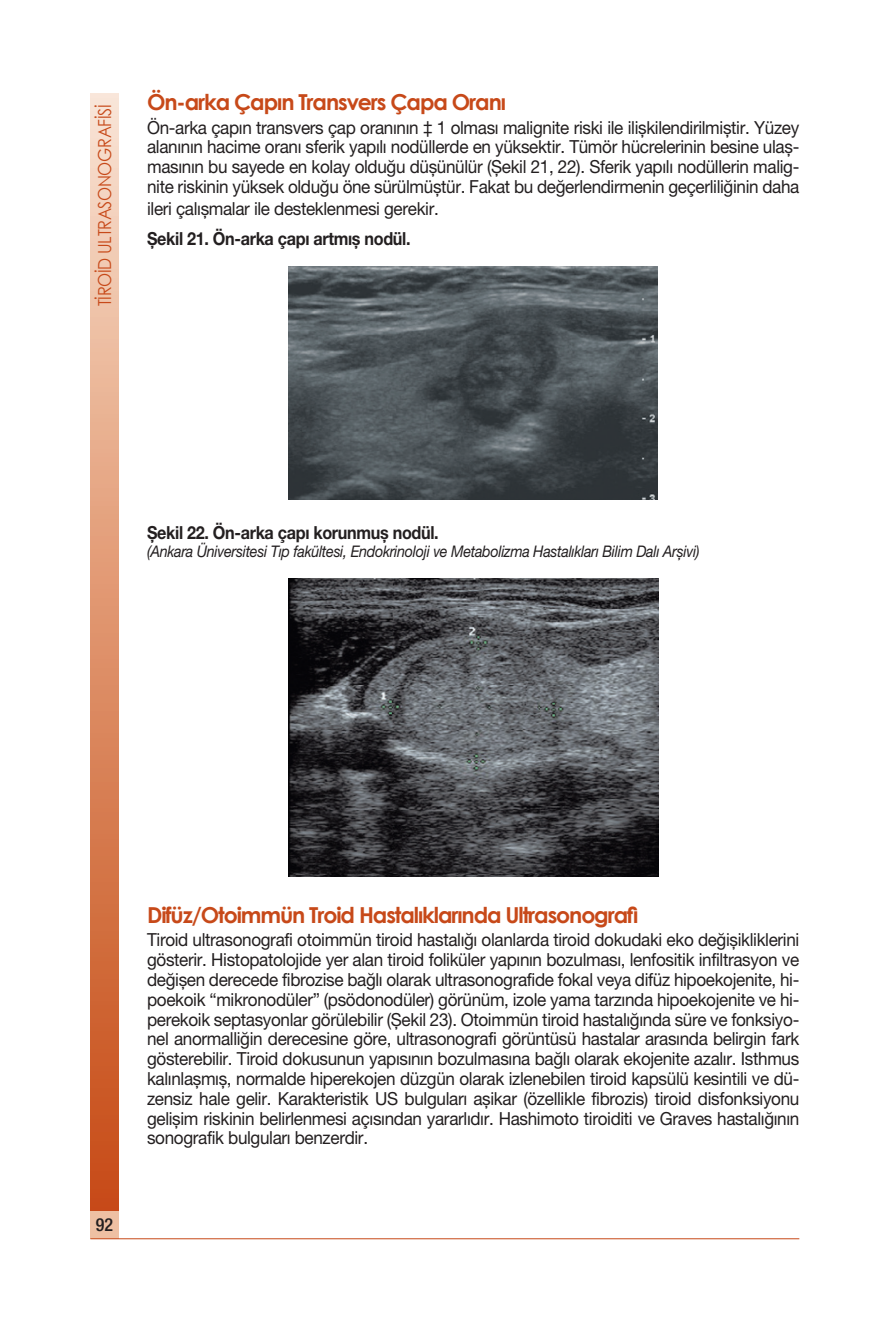
<style>
.page{position:relative;width:878px;height:1332px;background:#fff}
.page>*{position:absolute;margin:0;border:0;box-sizing:border-box;transform-origin:0 0}
.t1{font:700 22px "Century Gothic";letter-spacing:-.05em;color:#c74919}
.t2{font:18px/19.8px "Helvetica Neue LT Pro";letter-spacing:-.02em;color:#231f20;text-align:justify;scale:.95 1}
.t3{font:700 18px "Helvetica Neue LT Pro";letter-spacing:-.02em;color:#231f20;scale:.9 1}
.t4{font:18px "Century Gothic";letter-spacing:-.02em;color:#c74919;scale:.9 1}
.t5{font:500 condensed 18px "Helvetica Neue LT Pro";color:#231f20}
.t6{font:italic 16px "Helvetica Neue LT Pro";letter-spacing:-.02em;color:#231f20;scale:.9 1}
</style>
<div class="page">
<div style="left:90px;top:1210px;width:29px;height:28px;background:#eec0a3"></div>
<hr style="left:90px;top:1238px;width:709px;height:1px;background:#c74919">
<div style="left:90px;top:93px;width:29px;height:1117px;background:linear-gradient(to bottom,#f8e0ce,#c5470f)"></div>
<img style="left:288px;top:267px;width:370px;height:232px">
<img style="left:288px;top:579px;width:370px;height:297px">
<p class="t4" style="left:93px;top:306px;width:226px;rotate:-90deg">TİROİD ULTRASONOGRAFİSİ</p>
<p class="t1" style="left:147px;top:88px;width:360px">Ön-arka Çapın Transvers Çapa Oranı</p>
<p class="t2" style="left:147px;top:117px;width:688px">Ön-arka çapın transvers çap oranının ‡ 1 olması malignite riski ile ilișkilendirilmiștir. Yüzey alanının hacime oranı sferik yapılı nodüllerde en yüksektir. Tümör hücrelerinin besine ulaș&shy;masının bu sayede en kolay olduğu düșünülür (Șekil 21, 22). Sferik yapılı nodüllerin malig&shy;nite riskinin yüksek olduğu öne sürülmüștür. Fakat bu değerlendirmenin geçerliliğinin daha</p>
<p class="t2" style="left:147px;top:198px;width:308px">ileri çalıșmalar ile desteklenmesi gerekir.</p>
<p class="t3" style="left:147px;top:227px;width:294px">Șekil 21. Ön-arka çapı artmıș nodül.</p>
<p class="t3" style="left:147px;top:521px;width:325px">Șekil 22. Ön-arka çapı korunmuș nodül.</p>
<p class="t6" style="left:147px;top:541px;width:615px">(Ankara Üniversitesi Tıp fakültesi, Endokrinoloji ve Metabolizma Hastalıkları Bilim Dalı Arșivi)</p>
<p class="t5" style="left:96px;top:1213px;width:19px">92</p>
<p class="t1" style="left:147px;top:900px;width:493px">Difüz/Otoimmün Troid Hastalıklarında Ultrasonografi</p>
<p class="t2" style="left:147px;top:930px;width:688px">Tiroid ultrasonografi otoimmün tiroid hastalığı olanlarda tiroid dokudaki eko değișikliklerini gösterir. Histopatolojide yer alan tiroid foliküler yapının bozulması, lenfositik infiltrasyon ve değișen derecede fibrozise bağlı olarak ultrasonografide fokal veya difüz hipoekojenite, hi&shy;poekoik “mikronodüler” (psödonodüler) görünüm, izole yama tarzında hipoekojenite ve hi&shy;perekoik septasyonlar görülebilir (Șekil 23). Otoimmün tiroid hastalığında süre ve fonksiyo&shy;nel anormalliğin derecesine göre, ultrasonografi görüntüsü hastalar arasında belirgin fark gösterebilir. Tiroid dokusunun yapısının bozulmasına bağlı olarak ekojenite azalır. Isthmus kalınlașmıș, normalde hiperekojen düzgün olarak izlenebilen tiroid kapsülü kesintili ve dü&shy;zensiz hale gelir. Karakteristik US bulguları așikar (özellikle fibrozis) tiroid disfonksiyonu gelișim riskinin belirlenmesi açısından yararlıdır. Hashimoto tiroiditi ve Graves hastalığının sonografik bulguları benzerdir.</p>
</div>
